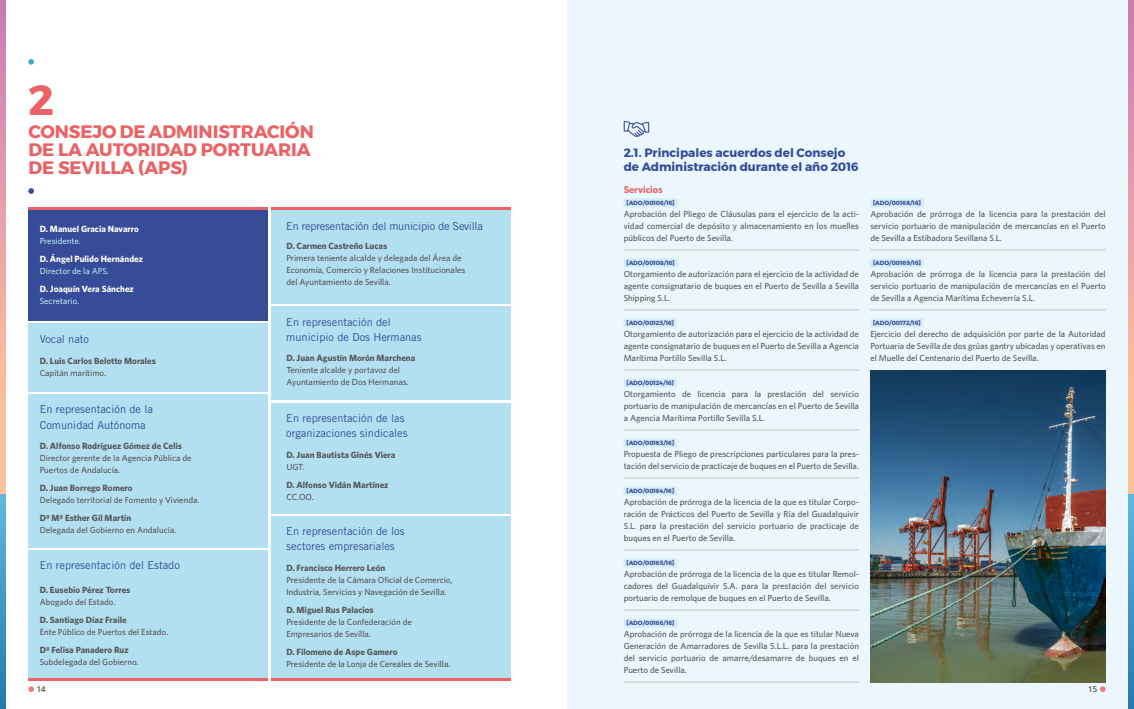
<style>
.page{position:relative;width:1134px;height:709px;background:#fff}
.page>*{position:absolute;margin:0;border:0;box-sizing:border-box;transform-origin:0 0}
.t1{font:700 42px "Montserrat";color:#ea6264}
.t2{font:700 18px/18px "Montserrat";letter-spacing:-.005em;color:#ea6264}
.t3{font:700 12px/14px "Montserrat";color:#364c98}
.t4{font:11px/15px "Trade Gothic LT Std";color:#364c98}
.t5{font:11px "Trade Gothic LT Std";letter-spacing:-.02em;color:#364c98}
.t6{font:700 10px "Whitney";color:#ea6264}
.t7{font:700 9px "Whitney";color:#57585a}
.t8{font:700 9px "Whitney";color:#fff}
.t9{font:500 8.8px/12px "Whitney";color:#57585a;text-align:justify}
.t10{font:500 8.8px "Whitney";color:#b3e0f1}
.t11{font:8px "Noto Sans";color:#252519}
.t12{font:700 6px "Montserrat";color:#364c98}
</style>
<div class="page">
<svg style="left:28px;top:59px;width:6px;height:6px"></svg>
<svg style="left:28px;top:188px;width:6px;height:6px"></svg>
<div style="left:567px;top:0;width:567px;height:709px;background:#ebf7fc"></div>
<div style="left:624px;top:198px;width:54px;height:9px;background:#d4edf9"></div>
<hr style="left:624px;top:250px;width:235px;height:1px;background:#c8c5be">
<div style="left:624px;top:258px;width:54px;height:9px;background:#d4edf9"></div>
<hr style="left:624px;top:310px;width:235px;height:1px;background:#c8c5be">
<div style="left:624px;top:318px;width:53px;height:9px;background:#d4edf9"></div>
<hr style="left:624px;top:370px;width:235px;height:1px;background:#c8c5be">
<div style="left:624px;top:378px;width:53px;height:9px;background:#d4edf9"></div>
<hr style="left:624px;top:430px;width:235px;height:1px;background:#c8c5be">
<div style="left:624px;top:438px;width:53px;height:9px;background:#d4edf9"></div>
<hr style="left:624px;top:478px;width:235px;height:1px;background:#c8c5be">
<div style="left:624px;top:486px;width:53px;height:9px;background:#d4edf9"></div>
<hr style="left:624px;top:550px;width:235px;height:1px;background:#c8c5be">
<div style="left:624px;top:558px;width:53px;height:9px;background:#d4edf9"></div>
<hr style="left:624px;top:610px;width:235px;height:1px;background:#c8c5be">
<div style="left:624px;top:618px;width:53px;height:9px;background:#d4edf9"></div>
<hr style="left:624px;top:682px;width:235px;height:1px;background:#c8c5be">
<div style="left:870px;top:198px;width:54px;height:9px;background:#d4edf9"></div>
<hr style="left:870px;top:250px;width:236px;height:1px;background:#c8c5be">
<div style="left:870px;top:258px;width:54px;height:9px;background:#d4edf9"></div>
<hr style="left:870px;top:310px;width:236px;height:1px;background:#c8c5be">
<div style="left:870px;top:318px;width:53px;height:9px;background:#d4edf9"></div>
<svg style="left:624px;top:121px;width:25px;height:16px"></svg>
<img style="left:870px;top:370px;width:236px;height:312px">
<div style="left:28px;top:323px;width:240px;height:68px;background:#b3e0f1"></div>
<div style="left:28px;top:210px;width:240px;height:110px;background:#364c98"></div>
<div style="left:28px;top:394px;width:240px;height:153px;background:#b3e0f1"></div>
<div style="left:271px;top:516px;width:239px;height:164px;background:#b3e0f1"></div>
<div style="left:271px;top:210px;width:239px;height:93px;background:#b3e0f1"></div>
<div style="left:271px;top:306px;width:239px;height:94px;background:#b3e0f1"></div>
<div style="left:28px;top:550px;width:240px;height:130px;background:#b3e0f1"></div>
<div style="left:271px;top:403px;width:239px;height:110px;background:#b3e0f1"></div>
<hr style="left:28px;top:208px;width:240px;height:2px;background:#ea6264">
<hr style="left:28px;top:678px;width:240px;height:2px;background:#ea6264">
<hr style="left:271px;top:208px;width:239px;height:2px;background:#ea6264">
<hr style="left:271px;top:678px;width:239px;height:2px;background:#ea6264">
<svg style="left:1100px;top:686px;width:6px;height:6px"></svg>
<svg style="left:28px;top:686px;width:6px;height:6px"></svg>
<svg style="left:0;top:0;width:6px;height:494px;background:#e6a5a6"></svg>
<img style="left:0;top:494px;width:6px;height:215px">
<svg style="left:1128px;top:0;width:6px;height:494px;background:#e6a5a6"></svg>
<img style="left:1128px;top:494px;width:6px;height:215px">
<h1 class="t1" style="left:28px;top:66px;width:27px">2</h1>
<h2 class="t2" style="left:28px;top:123px;width:287px">CONSEJO DE ADMINISTRACIÓN<br>DE LA AUTORIDAD PORTUARIA<br>DE SEVILLA (APS)</h2>
<h3 class="t3" style="left:624px;top:146px;width:237px">2.1. Principales acuerdos del Consejo de Administración durante el año 2016</h3>
<p class="t6" style="left:624px;top:183px;width:41px">Servicios</p>
<p class="t12" style="left:626px;top:198px;width:50px">[ADO/00106/16]</p>
<p class="t9" style="left:624px;top:208px;width:237px">Aprobación del Pliego de Cláusulas para el ejercicio de la acti&shy;vidad comercial de depósito y almacenamiento en los muelles públicos del Puerto de Sevilla.</p>
<p class="t12" style="left:626px;top:258px;width:50px">[ADO/00108/16]</p>
<p class="t9" style="left:624px;top:268px;width:237px">Otorgamiento de autorización para el ejercicio de la actividad de agente consignatario de buques en el Puerto de Sevilla a Sevilla Shipping S.L.</p>
<p class="t12" style="left:626px;top:318px;width:49px">[ADO/00123/16]</p>
<p class="t9" style="left:624px;top:328px;width:237px">Otorgamiento de autorización para el ejercicio de la actividad de agente consignatario de buques en el Puerto de Sevilla a Agencia Marítima Portillo Sevilla S.L.</p>
<p class="t12" style="left:626px;top:378px;width:49px">[ADO/00124/16]</p>
<p class="t9" style="left:624px;top:388px;width:237px">Otorgamiento de licencia para la prestación del servicio portuario de manipulación de mercancías en el Puerto de Sevilla a Agencia Marítima Portillo Sevilla S.L.</p>
<p class="t12" style="left:626px;top:438px;width:49px">[ADO/00163/16]</p>
<p class="t9" style="left:624px;top:448px;width:237px">Propuesta de Pliego de prescripciones particulares para la pres&shy;tación del servicio de practicaje de buques en el Puerto de Sevilla.</p>
<p class="t12" style="left:626px;top:486px;width:49px">[ADO/00164/16]</p>
<p class="t9" style="left:624px;top:496px;width:237px">Aprobación de prórroga de la licencia de la que es titular Corpo&shy;ración de Prácticos del Puerto de Sevilla y Ría del Guadalquivir S.L. para la prestación del servicio portuario de practicaje de buques en el Puerto de Sevilla.</p>
<p class="t12" style="left:626px;top:558px;width:49px">[ADO/00165/16]</p>
<p class="t9" style="left:624px;top:568px;width:237px">Aprobación de prórroga de la licencia de la que es titular Remol&shy;cadores del Guadalquivir S.A. para la prestación del servicio portuario de remolque de buques en el Puerto de Sevilla.</p>
<p class="t12" style="left:626px;top:618px;width:49px">[ADO/00166/16]</p>
<p class="t9" style="left:624px;top:628px;width:237px">Aprobación de prórroga de la licencia de la que es titular Nueva Generación de Amarradores de Sevilla S.L.L. para la prestación del servicio portuario de amarre/desamarre de buques en el Puerto de Sevilla.</p>
<p class="t12" style="left:873px;top:198px;width:49px">[ADO/00168/16]</p>
<p class="t9" style="left:870px;top:208px;width:237px">Aprobación de prórroga de la licencia para la prestación del servicio portuario de manipulación de mercancías en el Puerto de Sevilla a Estibadora Sevillana S.L.</p>
<p class="t12" style="left:873px;top:258px;width:49px">[ADO/00169/16]</p>
<p class="t9" style="left:870px;top:268px;width:237px">Aprobación de prórroga de la licencia para la prestación del servicio portuario de manipulación de mercancías en el Puerto de Sevilla a Agencia Marítima Echeverría S.L.</p>
<p class="t12" style="left:873px;top:318px;width:49px">[ADO/00172/16]</p>
<p class="t9" style="left:870px;top:328px;width:237px">Ejercicio del derecho de adquisición por parte de la Autoridad<br>Portuaria de Sevilla de dos grúas gantry ubicadas y operativas en</p>
<p class="t5" style="left:286px;top:219px;width:198px">En representación del municipio de Sevilla</p>
<p class="t8" style="left:40px;top:223px;width:101px">D. Manuel Gracia Navarro</p>
<p class="t10" style="left:40px;top:235px;width:43px">Presidente.</p>
<p class="t8" style="left:40px;top:253px;width:105px">D. Ángel Pulido Hernández</p>
<p class="t10" style="left:40px;top:265px;width:71px">Director de la APS.</p>
<p class="t8" style="left:40px;top:282px;width:96px">D. Joaquín Vera Sánchez</p>
<p class="t10" style="left:40px;top:295px;width:41px">Secretario.</p>
<p class="t7" style="left:286px;top:240px;width:102px">D. Carmen Castreño Lucas</p>
<p class="t9" style="left:286px;top:252px;width:181px;text-align:left">Primera teniente alcalde y delegada del Área de<br>Economía, Comercio y Relaciones Institucionales del Ayuntamiento de Sevilla.</p>
<p class="t4" style="left:286px;top:314px;width:137px">En representación del municipio de Dos Hermanas</p>
<p class="t4" style="left:40px;top:331px;width:51px">Vocal nato</p>
<p class="t7" style="left:40px;top:354px;width:118px">D. Luis Carlos Belotto Morales</p>
<p class="t9" style="left:870px;top:352px;width:170px">el Muelle del Centenario del Puerto de Sevilla.</p>
<p class="t9" style="left:40px;top:366px;width:68px">Capitán marítimo.</p>
<p class="t7" style="left:286px;top:352px;width:130px">D. Juan Agustín Morón Marchena</p>
<p class="t9" style="left:286px;top:364px;width:124px">Teniente alcalde y portavoz del<br>Ayuntamiento de Dos Hermanas.</p>
<p class="t4" style="left:40px;top:402px;width:115px">En representación de la<br>Comunidad Autónoma</p>
<p class="t4" style="left:286px;top:410px;width:123px">En representación de las organizaciones sindicales</p>
<p class="t7" style="left:40px;top:440px;width:144px">D. Alfonso Rodríguez Gómez de Celis</p>
<p class="t9" style="left:40px;top:452px;width:153px">Director gerente de la Agencia Pública de<br>Puertos de Andalucía.</p>
<p class="t7" style="left:40px;top:482px;width:94px">D. Juan Borrego Romero</p>
<p class="t9" style="left:40px;top:494px;width:161px">Delegado territorial de Fomento y Vivienda.</p>
<p class="t7" style="left:40px;top:511px;width:93px">Dª Mª Esther Gil Martín</p>
<p class="t9" style="left:40px;top:523px;width:138px">Delegada del Gobierno en Andalucía.</p>
<p class="t7" style="left:286px;top:448px;width:111px">D. Juan Bautista Ginés Viera</p>
<p class="t9" style="left:286px;top:460px;width:20px">UGT.</p>
<p class="t7" style="left:286px;top:478px;width:104px">D. Alfonso Vidán Martínez</p>
<p class="t9" style="left:286px;top:490px;width:29px">CC.OO.</p>
<p class="t4" style="left:286px;top:524px;width:120px">En representación de los sectores empresariales</p>
<p class="t4" style="left:40px;top:558px;width:142px">En representación del Estado</p>
<p class="t7" style="left:286px;top:562px;width:100px">D. Francisco Herrero León</p>
<p class="t9" style="left:286px;top:574px;width:168px">Presidente de la Cámara Oficial de Comercio,<br>Industria, Servicios y Navegación de Sevilla.</p>
<p class="t7" style="left:286px;top:604px;width:89px">D. Miguel Rus Palacios</p>
<p class="t9" style="left:286px;top:616px;width:127px">Presidente de la Confederación de<br>Empresarios de Sevilla.</p>
<p class="t7" style="left:286px;top:645px;width:113px">D. Filomeno de Aspe Gamero</p>
<p class="t9" style="left:286px;top:657px;width:166px">Presidente de la Lonja de Cereales de Sevilla.</p>
<p class="t7" style="left:40px;top:584px;width:92px">D. Eusebio Pérez Torres</p>
<p class="t9" style="left:40px;top:596px;width:77px">Abogado del Estado.</p>
<p class="t7" style="left:40px;top:614px;width:88px">D. Santiago Díaz Fraile</p>
<p class="t9" style="left:40px;top:626px;width:130px">Ente Público de Puertos del Estado.</p>
<p class="t7" style="left:40px;top:643px;width:90px">Dª Felisa Panadero Ruz</p>
<p class="t9" style="left:40px;top:655px;width:100px">Subdelegada del Gobierno.</p>
<p class="t11" style="left:37px;top:683px;width:10px">14</p>
<p class="t11" style="left:1088px;top:683px;width:10px">15</p>
</div>
